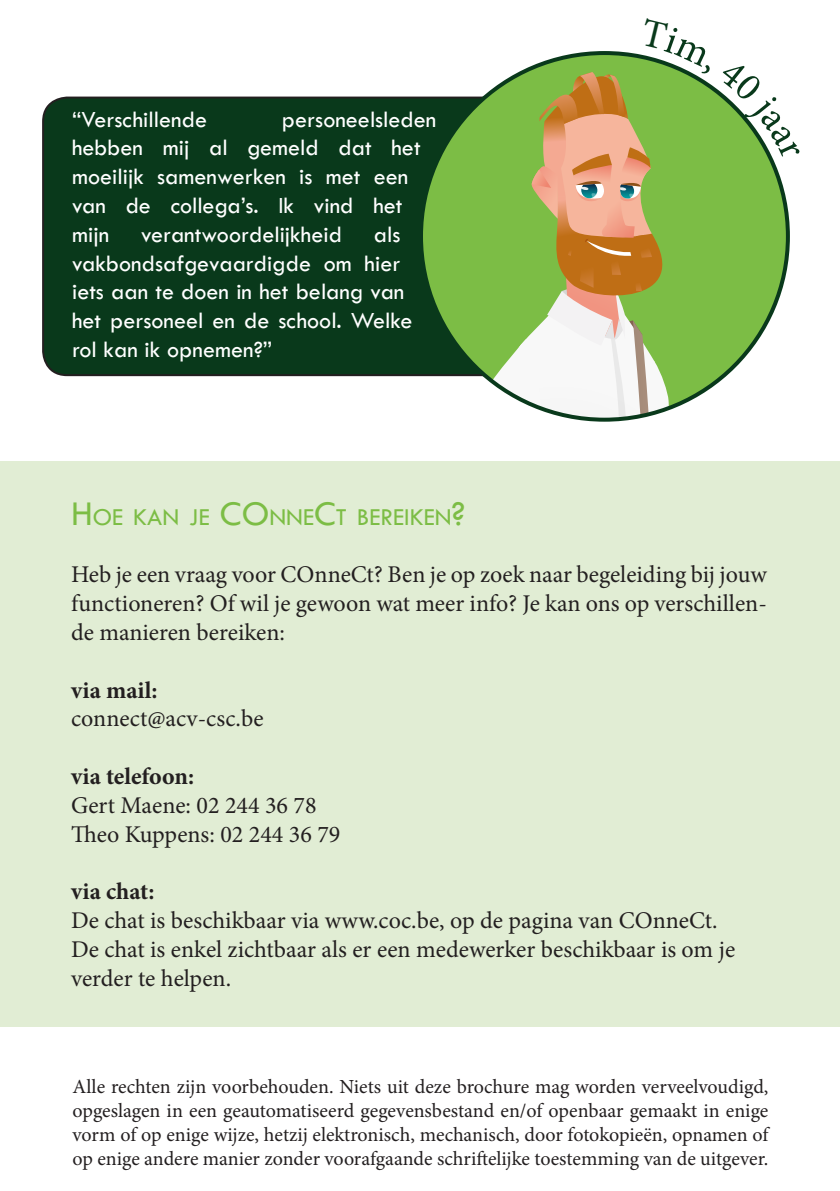
<style>
.page{position:relative;width:840px;height:1191px;background:#fff}
.page>*{position:absolute;margin:0;border:0;box-sizing:border-box;transform-origin:0 0}
.Tussentitel{font:25.2px "Tw Cen";color:#7cbd45}
.t1{font:24px/28.8px "Minion Pro";color:#231f20;text-align:justify}
.t2{font:24px/28.8px "Tw Cen";color:#fff}
.t3{font:700 24px "Minion Pro";color:#231f20}
.t4{font:20px/24px "Minion Pro";color:#231f20;text-align:justify}
.s1{font-size:36px}
</style>
<div class="page">
<div style="left:0;top:461px;width:839px;height:565px;background:#e1edd4"></div>
<div style="left:43px;top:98px;width:495px;height:277px;background:#09391b;border-radius:24px"></div>
<div style="left:42px;top:97px;width:497px;height:279px;border:2px solid #231f20;border-radius:24px"></div>
<div style="left:421px;top:53px;width:366px;height:367px;background:#7cbd45;border-radius:50%"></div>
<svg style="left:459px;top:51px;width:251px;height:369px"></svg>
<svg style="left:717px;top:89px;width:57px;height:71px"></svg>
<p class="t2" style="left:72px;top:104px;width:136px">“Verschillende</p>
<p class="t2" style="left:72px;top:104px;width:366px;text-indent:210px">personeelsleden hebben mij al gemeld dat het moeilijk samenwerken is met een van de collega’s. Ik vind het mijn</p>
<p class="t2" style="left:72px;top:220px;width:342px;text-indent:301px">als vakbondsafgevaardigde om hier iets aan te doen in het belang van het personeel en de school. Welke rol kan ik opnemen?”</p>
<p class="t2" style="left:141px;top:220px;width:202px">verantwoordelijkheid</p>
<p class="Tussentitel" style="left:71px;top:502px;width:395px"><span class="s1">H</span> OE KAN JE <span class="s1">CO</span>NNE<span class="s1">C</span>T BEREIKEN<span class="s1">?</span></p>
<p class="t1" style="left:71px;top:560px;width:697px">Heb je een vraag voor COnneCt? Ben je op zoek naar begeleiding bij jouw functioneren? Of wil je gewoon wat meer info? Je kan ons op verschillen&shy;de manieren bereiken:</p>
<p class="t3" style="left:71px;top:673px;width:88px">via mail:</p>
<p class="t1" style="left:71px;top:704px;width:194px">connect@acv-csc.be</p>
<p class="t3" style="left:71px;top:759px;width:124px">via telefoon:</p>
<p class="t1" style="left:71px;top:791px;width:247px">Gert Maene: 02 244 36 78</p>
<p class="t1" style="left:71px;top:819px;width:271px">Theo Kuppens: 02 244 36 79</p>
<p class="t3" style="left:71px;top:874px;width:85px">via chat:</p>
<p class="t1" style="left:71px;top:906px;width:665px;text-align:left">De chat is beschikbaar via www.coc.be, op de pagina van COnneCt.<br>De chat is enkel zichtbaar als er een medewerker beschikbaar is om je verder te helpen.</p>
<p class="t4" style="left:72px;top:1074px;width:697px">Alle rechten zijn voorbehouden. Niets uit deze brochure mag worden verveelvoudigd, opgeslagen in een geautomatiseerd gegevensbestand en/of openbaar gemaakt in enige vorm of op enige wijze, hetzij elektronisch, mechanisch, door fotokopieën, opnamen of op enige andere manier zonder voorafgaande schriftelijke toestemming van de uitgever.</p>
<p class="t1" style="left:408px;top:1132px;width:25px">11</p>
</div>
